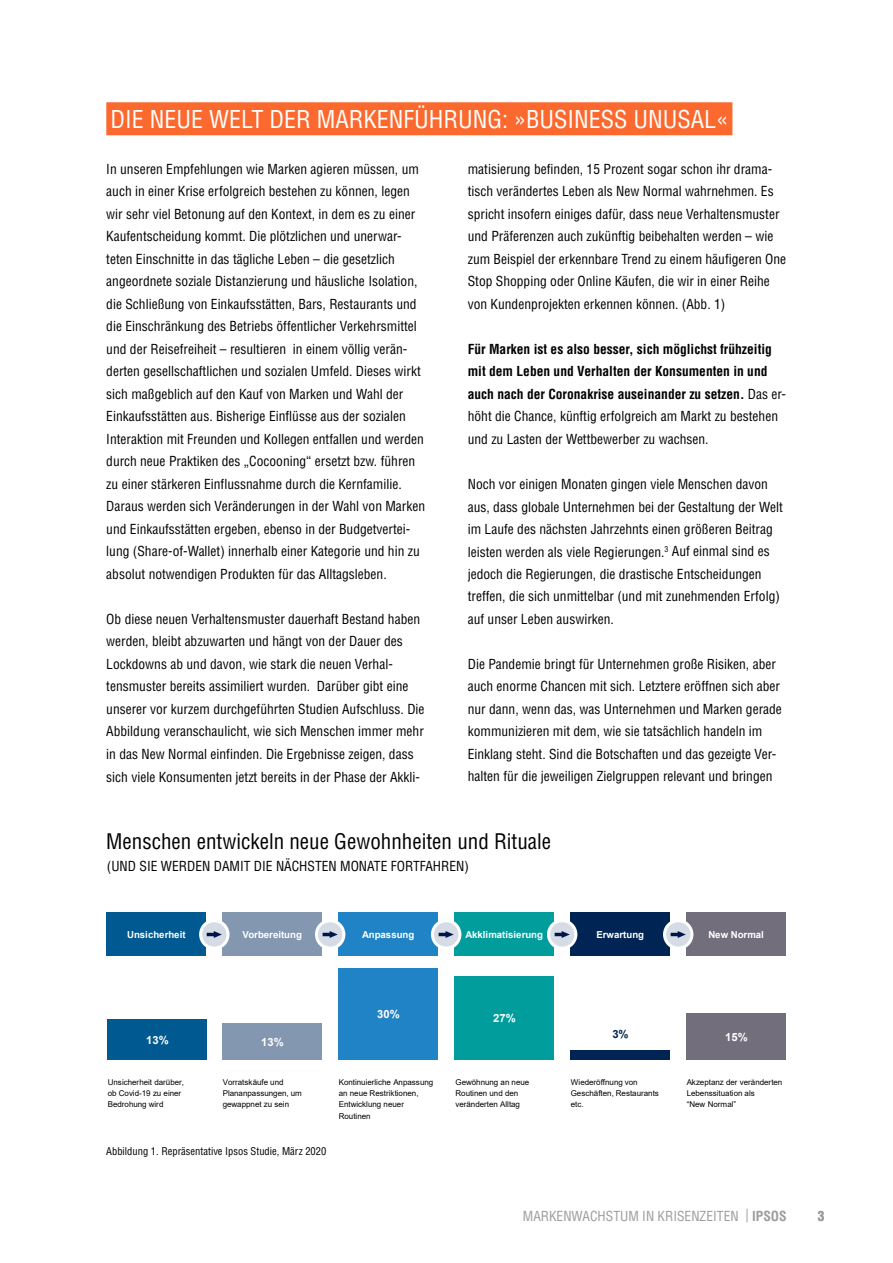
<style>
.page{position:relative;width:893px;height:1263px;background:#fff}
.page>*{position:absolute;margin:0;border:0;box-sizing:border-box;transform-origin:0 0}
.t1{font:condensed 24px "Helvetica LT Std";color:#fff}
.t2{font:condensed 21px "Helvetica LT Std";color:#000}
.t3{font:condensed 13.5px/22.5px "Helvetica LT Std";color:#000}
.t4{font:700 condensed 13.5px/22.5px "Helvetica LT Std";color:#000}
.t5{font:condensed 13.5px "Helvetica LT Std";color:#9c9c9c}
.t6{font:700 condensed 13.5px "Helvetica LT Std";color:#9c9c9c}
.t7{font:700 11.25px "Arial";color:#fff}
.t8{font:700 11.25px "Arial";color:#002554}
.t9{font:condensed 10.5px "Helvetica LT Std";color:#000}
.t10{font:700 9.6px "Arial";color:#fff}
.t11{font:7.95px/11.2px "Arial";color:#000}
.s1{font-weight:400}
.s2{font-weight:700}
</style>
<div class="page">
<div style="left:106px;top:102px;width:626px;height:33px;background:#fc692e"></div>
<svg style="left:106px;top:912px;width:680px;height:148px"></svg>
<div style="left:107px;top:913px;width:99px;height:43px;background:#005991"></div>
<div style="left:223px;top:913px;width:99px;height:43px;background:#8497b0"></div>
<div style="left:339px;top:913px;width:99px;height:43px;background:#2083c6"></div>
<div style="left:455px;top:913px;width:99px;height:43px;background:#009d9c"></div>
<div style="left:571px;top:913px;width:99px;height:43px;background:#002554"></div>
<div style="left:687px;top:913px;width:99px;height:43px;background:#736e7b"></div>
<svg style="left:199px;top:919px;width:31px;height:31px"></svg>
<div style="left:202px;top:922px;width:24px;height:25px;background:#d6dce5;border-radius:50%"></div>
<svg style="left:207px;top:931px;width:15px;height:7px"></svg>
<div style="left:315px;top:919px;width:30px;height:31px;background:#fff;border-radius:50%"></div>
<div style="left:318px;top:922px;width:24px;height:25px;background:#d6dce5;border-radius:50%"></div>
<svg style="left:323px;top:931px;width:15px;height:7px"></svg>
<div style="left:431px;top:919px;width:30px;height:31px;background:#fff;border-radius:50%"></div>
<div style="left:434px;top:922px;width:24px;height:25px;background:#d6dce5;border-radius:50%"></div>
<svg style="left:439px;top:931px;width:15px;height:7px"></svg>
<div style="left:547px;top:919px;width:30px;height:31px;background:#fff;border-radius:50%"></div>
<div style="left:550px;top:922px;width:24px;height:25px;background:#d6dce5;border-radius:50%"></div>
<svg style="left:555px;top:931px;width:15px;height:7px"></svg>
<div style="left:663px;top:919px;width:30px;height:31px;background:#fff;border-radius:50%"></div>
<div style="left:666px;top:922px;width:24px;height:25px;background:#d6dce5;border-radius:50%"></div>
<svg style="left:671px;top:931px;width:15px;height:7px"></svg>
<div style="left:108px;top:1019px;width:99px;height:40px;background:#005991"></div>
<div style="left:223px;top:1023px;width:99px;height:36px;background:#8497b0"></div>
<div style="left:339px;top:968px;width:99px;height:91px;background:#2083c6"></div>
<div style="left:455px;top:976px;width:99px;height:83px;background:#009d9c"></div>
<div style="left:571px;top:1050px;width:99px;height:9px;background:#002554"></div>
<div style="left:687px;top:1013px;width:99px;height:46px;background:#736e7b"></div>
<h1 class="t1" style="left:111px;top:104px;width:619px">DIE NEUE WELT DER MARKENFÜHRUNG: »BUSINESS UNUSAL«</h1>
<p class="t3" style="left:106px;top:158px;width:320px">In unseren Empfehlungen wie Marken agieren müssen, um auch in einer Krise erfolgreich bestehen zu können, legen wir sehr viel Betonung auf den Kontext, in dem es zu einer Kaufentscheidung kommt. Die plötzlichen und unerwar&shy;teten Einschnitte in das tägliche Leben – die gesetzlich angeordnete soziale Distanzierung und häusliche Isolation, die Schließung von Einkaufsstätten, Bars, Restaurants und die Einschränkung des Betriebs öffentlicher Verkehrsmittel und der Reisefreiheit – resultieren in einem völlig verän&shy;derten gesellschaftlichen und sozialen Umfeld. Dieses wirkt sich maßgeblich auf den Kauf von Marken und Wahl der Einkaufsstätten aus. Bisherige Einflüsse aus der sozialen Interaktion mit Freunden und Kollegen entfallen und werden durch neue Praktiken des „Cocooning“ ersetzt bzw. führen zu einer stärkeren Einflussnahme durch die Kernfamilie.<br>Daraus werden sich Veränderungen in der Wahl von Marken und Einkaufsstätten ergeben, ebenso in der Budgetvertei&shy;lung (Share-of-Wallet) innerhalb einer Kategorie und hin zu absolut notwendigen Produkten für das Alltagsleben.</p>
<p class="t3" style="left:106px;top:608px;width:320px">Ob diese neuen Verhaltensmuster dauerhaft Bestand haben werden, bleibt abzuwarten und hängt von der Dauer des Lockdowns ab und davon, wie stark die neuen Verhal&shy;tensmuster bereits assimiliert wurden. Darüber gibt eine unserer vor kurzem durchgeführten Studien Aufschluss. Die Abbildung veranschaulicht, wie sich Menschen immer mehr in das New Normal einfinden. Die Ergebnisse zeigen, dass sich viele Konsumenten jetzt bereits in der Phase der Akkli-</p>
<p class="t3" style="left:468px;top:158px;width:320px">matisierung befinden, 15 Prozent sogar schon ihr drama&shy;tisch verändertes Leben als New Normal wahrnehmen. Es spricht insofern einiges dafür, dass neue Verhaltensmuster und Präferenzen auch zukünftig beibehalten werden – wie zum Beispiel der erkennbare Trend zu einem häufigeren One Stop Shopping oder Online Käufen, die wir in einer Reihe von Kundenprojekten erkennen können. (Abb. 1)</p>
<p class="t4" style="left:468px;top:338px;width:320px">Für Marken ist es also besser, sich möglichst frühzeitig mit dem Leben und Verhalten der Konsumenten in und auch nach der Coronakrise auseinander zu setzen. <span class="s1">Das er&shy;höht die Chance, künftig erfolgreich am Markt zu bestehen und zu Lasten der Wettbewerber zu wachsen.</span></p>
<p class="t3" style="left:468px;top:473px;width:317px">Noch vor einigen Monaten gingen viele Menschen davon aus, dass globale Unternehmen bei der Gestaltung der Welt im Laufe des nächsten Jahrzehnts einen größeren Beitrag leisten werden als viele Regierungen.<sup>3</sup> Auf einmal sind es jedoch die Regierungen, die drastische Entscheidungen treffen, die sich unmittelbar (und mit zunehmenden Erfolg) auf unser Leben auswirken.</p>
<p class="t3" style="left:468px;top:653px;width:316px">Die Pandemie bringt für Unternehmen große Risiken, aber auch enorme Chancen mit sich. Letztere eröffnen sich aber nur dann, wenn das, was Unternehmen und Marken gerade kommunizieren mit dem, wie sie tatsächlich handeln im Einklang steht. Sind die Botschaften und das gezeigte Ver&shy;halten für die jeweiligen Zielgruppen relevant und bringen</p>
<h2 class="t2" style="left:106px;top:828px;width:446px">Menschen entwickeln neue Gewohnheiten und Rituale</h2>
<p class="t3" style="left:107px;top:855px;width:363px">(UND SIE WERDEN DAMIT DIE NÄCHSTEN MONATE FORTFAHREN)</p>
<p class="t10" style="left:127px;top:927px;width:60px">Unsicherheit</p>
<p class="t10" style="left:243px;top:927px;width:61px">Vorbereitung</p>
<p class="t10" style="left:362px;top:927px;width:54px">Anpassung</p>
<p class="t10" style="left:465px;top:928px;width:79px">Akklimatisierung</p>
<p class="t10" style="left:596px;top:928px;width:49px">Erwartung</p>
<p class="t10" style="left:708px;top:927px;width:57px">New Normal</p>
<p class="t7" style="left:146px;top:1031px;width:24px">13%</p>
<p class="t7" style="left:261px;top:1034px;width:24px">13%</p>
<p class="t7" style="left:377px;top:1006px;width:24px">30%</p>
<p class="t7" style="left:493px;top:1010px;width:24px">27%</p>
<p class="t8" style="left:612px;top:1026px;width:18px">3%</p>
<p class="t7" style="left:725px;top:1029px;width:24px">15%</p>
<p class="t11" style="left:108px;top:1076px;width:78px">Unsicherheit darüber, ob Covid-19 zu einer<br>Bedrohung wird</p>
<p class="t11" style="left:223px;top:1076px;width:81px">Vorratskäufe und<br>Plananpassungen, um gewappnet zu sein</p>
<p class="t11" style="left:339px;top:1076px;width:96px">Kontinuierliche Anpassung an neue Restriktionen,<br>Entwicklung neuer<br>Routinen</p>
<p class="t11" style="left:455px;top:1076px;width:75px">Gewöhnung an neue<br>Routinen und den veränderten Alltag</p>
<p class="t11" style="left:571px;top:1076px;width:90px">Wiederöffnung von<br>Geschäften, Restaurants etc.</p>
<p class="t11" style="left:687px;top:1076px;width:97px">Akzeptanz der veränderten<br>Lebenssituation als<br>“New Normal”</p>
<p class="t9" style="left:106px;top:1144px;width:222px">Abbildung 1. Repräsentative Ipsos Studie, März 2020</p>
<p class="t5" style="left:523px;top:1207px;width:265px">MARKENWACHSTUM IN KRISENZEITEN | <span class="s2">IPSOS</span></p>
<p class="t6" style="left:818px;top:1207px;width:8px">3</p>
</div>
